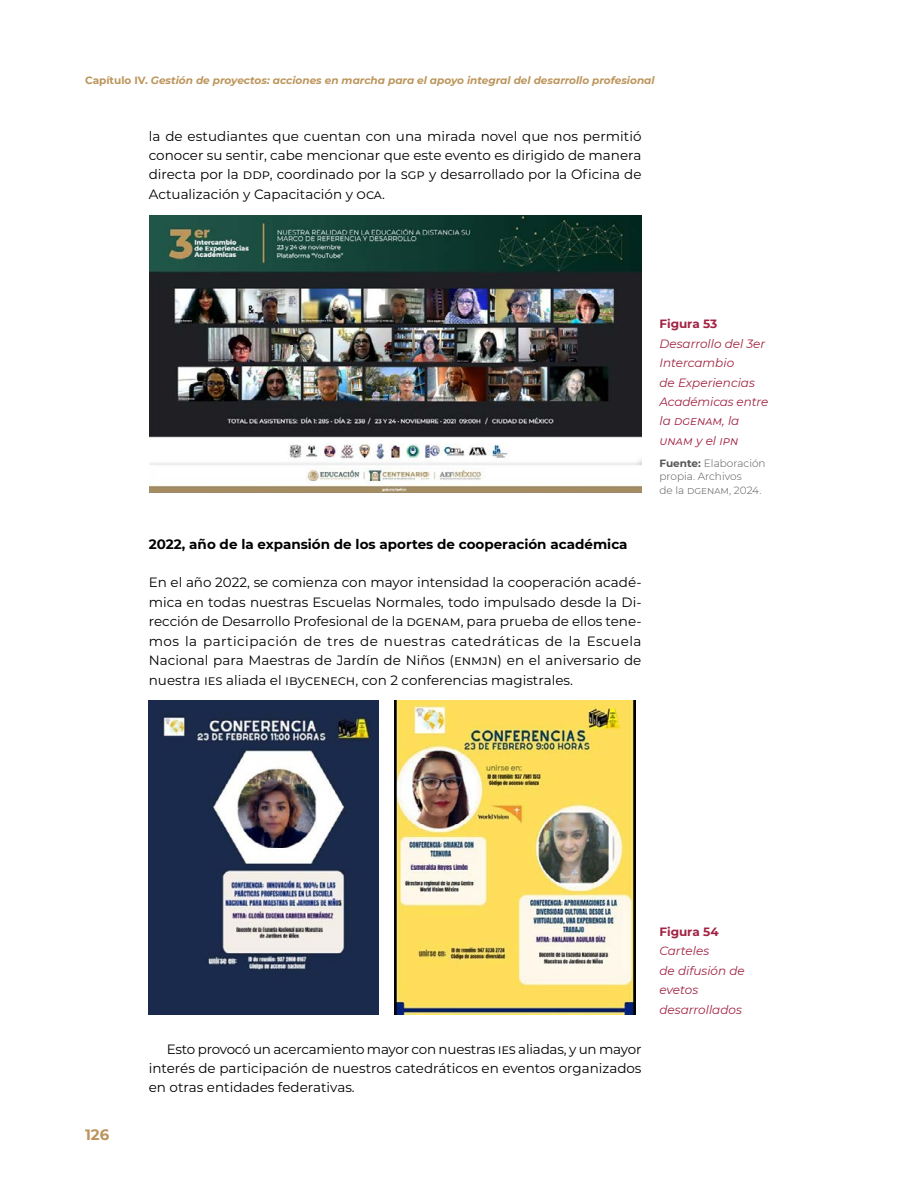
<style>
.page{position:relative;width:918px;height:1188px;background:#fff}
.page>*{position:absolute;margin:0;border:0;box-sizing:border-box;transform-origin:0 0}
.t1{font:700 15px "Montserrat";color:#bc955c}
.t2{font:13.5px/19.5px "Montserrat";color:#000;text-align:justify}
.t3{font:700 13.5px "Montserrat";color:#000}
.t4{font:italic 12px/19.5px "Montserrat";color:#a12242}
.t5{font:700 12px "Montserrat";color:#a12242}
.t6{font:italic 700 10.5px "Montserrat";color:#bc955b}
.t7{font:300 10.5px/13.5px "Montserrat";color:#575756}
.s1{font-style:normal}
.s2{font-weight:700}
</style>
<div class="page">
<img style="left:150px;top:216px;width:492px;height:276px">
<img style="left:149px;top:701px;width:229px;height:314px">
<img style="left:395px;top:701px;width:241px;height:314px">
<p class="t6" style="left:85px;top:73px;width:571px"><span class="s1">Capítulo IV.</span> Gestión de proyectos: acciones en marcha para el apoyo integral del desarrollo profesional</p>
<p class="t2" style="left:149px;top:126px;width:494px">la de estudiantes que cuentan con una mirada novel que nos permitió conocer su sentir, cabe mencionar que este evento es dirigido de manera directa por la ddp, coordinado por la sgp y desarrollado por la Oficina de Actualización y Capacitación y oca.</p>
<p class="t3" style="left:149px;top:534px;width:480px">2022, año de la expansión de los aportes de cooperación académica</p>
<p class="t2" style="left:149px;top:572px;width:494px">En el año 2022, se comienza con mayor intensidad la cooperación acadé&shy;mica en todas nuestras Escuelas Normales, todo impulsado desde la Di&shy;rección de Desarrollo Profesional de la dgenam, para prueba de ellos tene&shy;mos la participación de tres de nuestras catedráticas de la Escuela Nacional para Maestras de Jardín de Niños (enmjn) en el aniversario de nuestra ies aliada el ibycenech, con 2 conferencias magistrales.</p>
<p class="t5" style="left:660px;top:315px;width:59px">Figura 53</p>
<p class="t4" style="left:660px;top:333px;width:110px">Desarrollo del 3er<br>Intercambio<br>de Experiencias<br>Académicas entre la dgenam, la unam y el ipn</p>
<p class="t7" style="left:660px;top:456px;width:108px"><span class="s2">Fuente:</span> Elaboración propia. Archivos<br>de la dgenam, 2024.</p>
<p class="t1" style="left:85px;top:1124px;width:26px">126</p>
<p class="t2" style="left:149px;top:1039px;width:494px;text-indent:18px">Esto provocó un acercamiento mayor con nuestras ies aliadas, y un mayor interés de participación de nuestros catedráticos en eventos organizados en otras entidades federativas.</p>
<p class="t5" style="left:660px;top:923px;width:61px">Figura 54</p>
<p class="t4" style="left:660px;top:941px;width:87px">Carteles<br>de difusión de evetos desarrollados</p>
</div>
